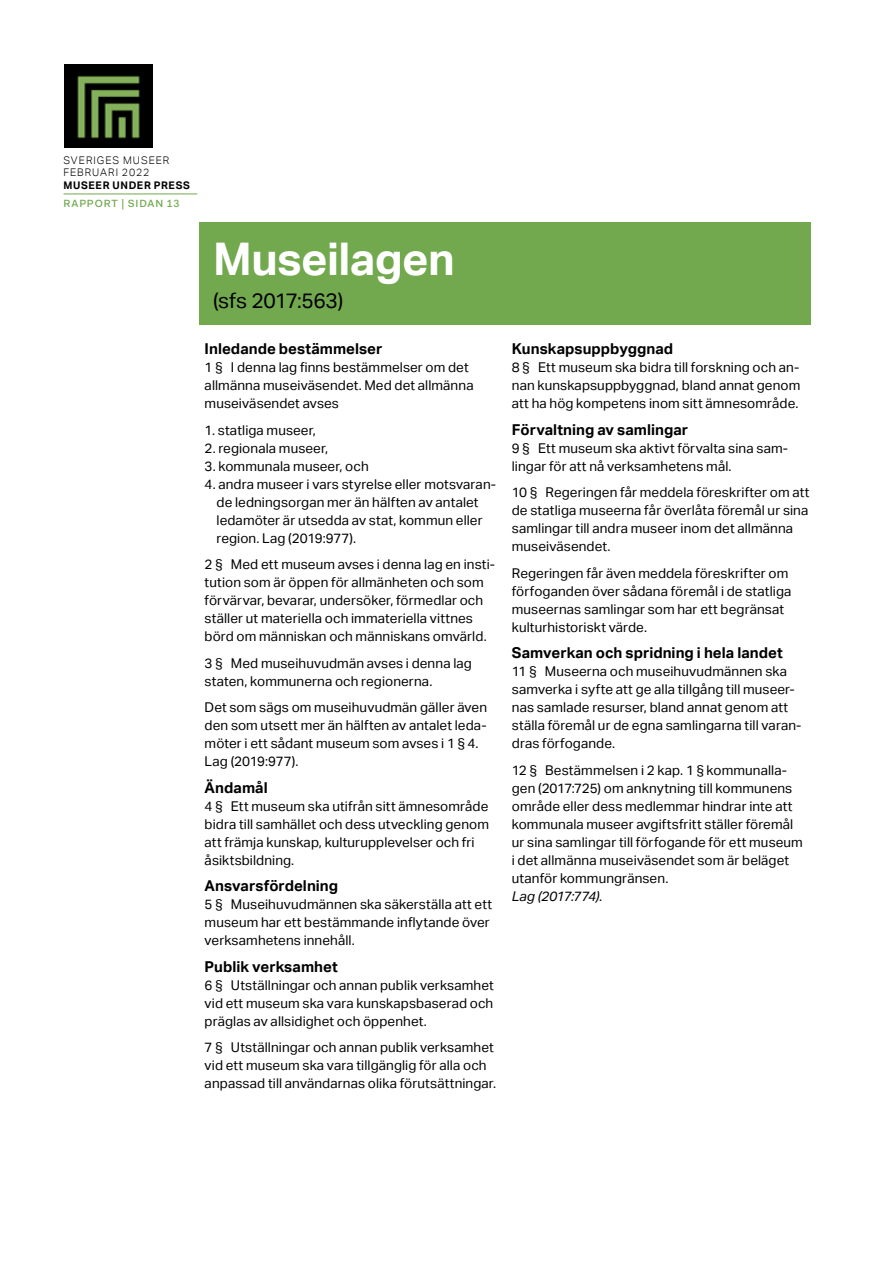
<style>
.page{position:relative;width:893px;height:1263px;background:#fff}
.page>*{position:absolute;margin:0;border:0;box-sizing:border-box;transform-origin:0 0}
.Brödtext_punkter{font:700 45px "Aktiv Grotesk";letter-spacing:-.01em;color:#fff}
.Brödtext_punkter-2{font:21px "Aktiv Grotesk";letter-spacing:-.02em;color:#000}
.Brödtext_punkter-3{font:700 15px "Aktiv Grotesk";letter-spacing:.005em;color:#000}
.Brödtext_punkter-4{font:13.5px/18px "Aktiv Grotesk";letter-spacing:.01em;color:#000}
.Brödtext_punkter-5{font:italic 13.5px "Aktiv Grotesk";letter-spacing:-.01em;color:#000}
.t1{font:300 10.5px/12px "Aktiv Grotesk";letter-spacing:.09em;color:#000}
.t2{font:700 10.5px "Aktiv Grotesk";letter-spacing:.065em;color:#000}
.t3{font:500 10.5px "Fakt Pro";letter-spacing:.08em;color:#72a94f}
</style>
<div class="page">
<hr style="left:63px;top:194px;width:134px;height:1px;background:#72a94f">
<img style="left:65px;top:65px;width:87px;height:83px">
<div style="left:199px;top:222px;width:611px;height:102px;background:#72a94f"></div>
<p class="t1" style="left:63px;top:154px;width:108px">SVERIGES MUSEER<br>FEBRUARI 2022</p>
<p class="t2" style="left:63px;top:180px;width:128px">MUSEER UNDER PRESS</p>
<p class="t3" style="left:63px;top:196px;width:117px">RAPPORT | SIDAN 13</p>
<p class="Brödtext_punkter" style="left:213px;top:233px;width:243px">Museilagen</p>
<p class="Brödtext_punkter-2" style="left:213px;top:289px;width:132px">(sfs 2017:563)</p>
<p class="Brödtext_punkter-3" style="left:205px;top:340px;width:179px">Inledande bestämmelser</p>
<p class="Brödtext_punkter-4" style="left:205px;top:358px;width:270px">1 § I denna lag finns bestämmelser om det allmänna museiväsendet. Med det allmänna museiväsendet avses</p>
<p class="Brödtext_punkter-4" style="left:205px;top:421px;width:113px">1. statliga museer,</p>
<p class="Brödtext_punkter-4" style="left:205px;top:439px;width:125px">2. regionala museer,</p>
<p class="Brödtext_punkter-4" style="left:205px;top:457px;width:166px">3. kommunala museer, och</p>
<p class="Brödtext_punkter-4" style="left:217px;top:475px;width:281px;text-indent:-12px">4. andra museer i vars styrelse eller motsvaran&shy;de ledningsorgan mer än hälften av antalet ledamöter är utsedda av stat, kommun eller region. Lag (2019:977).</p>
<p class="Brödtext_punkter-4" style="left:205px;top:555px;width:292px">2 § Med ett museum avses i denna lag en insti&shy;tution som är öppen för allmänheten och som förvärvar, bevarar, undersöker, förmedlar och ställer ut materiella och immateriella vittnes börd om människan och människans omvärld.</p>
<p class="Brödtext_punkter-4" style="left:205px;top:654px;width:269px">3 § Med museihuvudmän avses i denna lag staten, kommunerna och regionerna.</p>
<p class="Brödtext_punkter-4" style="left:205px;top:698px;width:284px">Det som sägs om museihuvudmän gäller även den som utsett mer än hälften av antalet leda&shy;möter i ett sådant museum som avses i 1 § 4.<br>Lag (2019:977).</p>
<p class="Brödtext_punkter-3" style="left:205px;top:779px;width:65px">Ändamål</p>
<p class="Brödtext_punkter-4" style="left:205px;top:797px;width:286px">4 § Ett museum ska utifrån sitt ämnesområde bidra till samhället och dess utveckling genom att främja kunskap, kulturupplevelser och fri åsiktsbildning.</p>
<p class="Brödtext_punkter-3" style="left:205px;top:877px;width:135px">Ansvarsfördelning</p>
<p class="Brödtext_punkter-4" style="left:205px;top:895px;width:289px">5 § Museihuvudmännen ska säkerställa att ett museum har ett bestämmande inflytande över verksamhetens innehåll.</p>
<p class="Brödtext_punkter-3" style="left:205px;top:958px;width:135px">Publik verksamhet</p>
<p class="Brödtext_punkter-4" style="left:205px;top:976px;width:291px;text-align:justify">6 § Utställningar och annan publik verksamhet vid ett museum ska vara kunskapsbaserad och präglas av allsidighet och öppenhet.</p>
<p class="Brödtext_punkter-4" style="left:205px;top:1039px;width:293px">7 § Utställningar och annan publik verksamhet vid ett museum ska vara tillgänglig för alla och anpassad till användarnas olika förutsättningar.</p>
<p class="Brödtext_punkter-3" style="left:512px;top:340px;width:163px">Kunskapsuppbyggnad</p>
<p class="Brödtext_punkter-4" style="left:512px;top:358px;width:290px;text-align:justify">8 § Ett museum ska bidra till forskning och an&shy;nan kunskapsuppbyggnad, bland annat genom att ha hög kompetens inom sitt ämnesområde.</p>
<p class="Brödtext_punkter-3" style="left:512px;top:421px;width:178px">Förvaltning av samlingar</p>
<p class="Brödtext_punkter-4" style="left:512px;top:439px;width:278px">9 § Ett museum ska aktivt förvalta sina sam&shy;lingar för att nå verksamhetens mål.</p>
<p class="Brödtext_punkter-4" style="left:512px;top:483px;width:299px">10 § Regeringen får meddela föreskrifter om att de statliga museerna får överlåta föremål ur sina samlingar till andra museer inom det allmänna museiväsendet.</p>
<p class="Brödtext_punkter-4" style="left:512px;top:564px;width:281px">Regeringen får även meddela föreskrifter om förfoganden över sådana föremål i de statliga museernas samlingar som har ett begränsat kulturhistoriskt värde.</p>
<p class="Brödtext_punkter-3" style="left:512px;top:644px;width:272px">Samverkan och spridning i hela landet</p>
<p class="Brödtext_punkter-4" style="left:512px;top:662px;width:291px">11 § Museerna och museihuvudmännen ska samverka i syfte att ge alla tillgång till museer&shy;nas samlade resurser, bland annat genom att ställa föremål ur de egna samlingarna till varan&shy;dras förfogande.</p>
<p class="Brödtext_punkter-4" style="left:512px;top:761px;width:293px">12 § Bestämmelsen i 2 kap. 1 § kommunalla&shy;gen (2017:725) om anknytning till kommunens område eller dess medlemmar hindrar inte att kommunala museer avgiftsfritt ställer föremål ur sina samlingar till förfogande för ett museum i det allmänna museiväsendet som är beläget utanför kommungränsen.</p>
<p class="Brödtext_punkter-5" style="left:512px;top:888px;width:92px">Lag (2017:774).</p>
</div>
